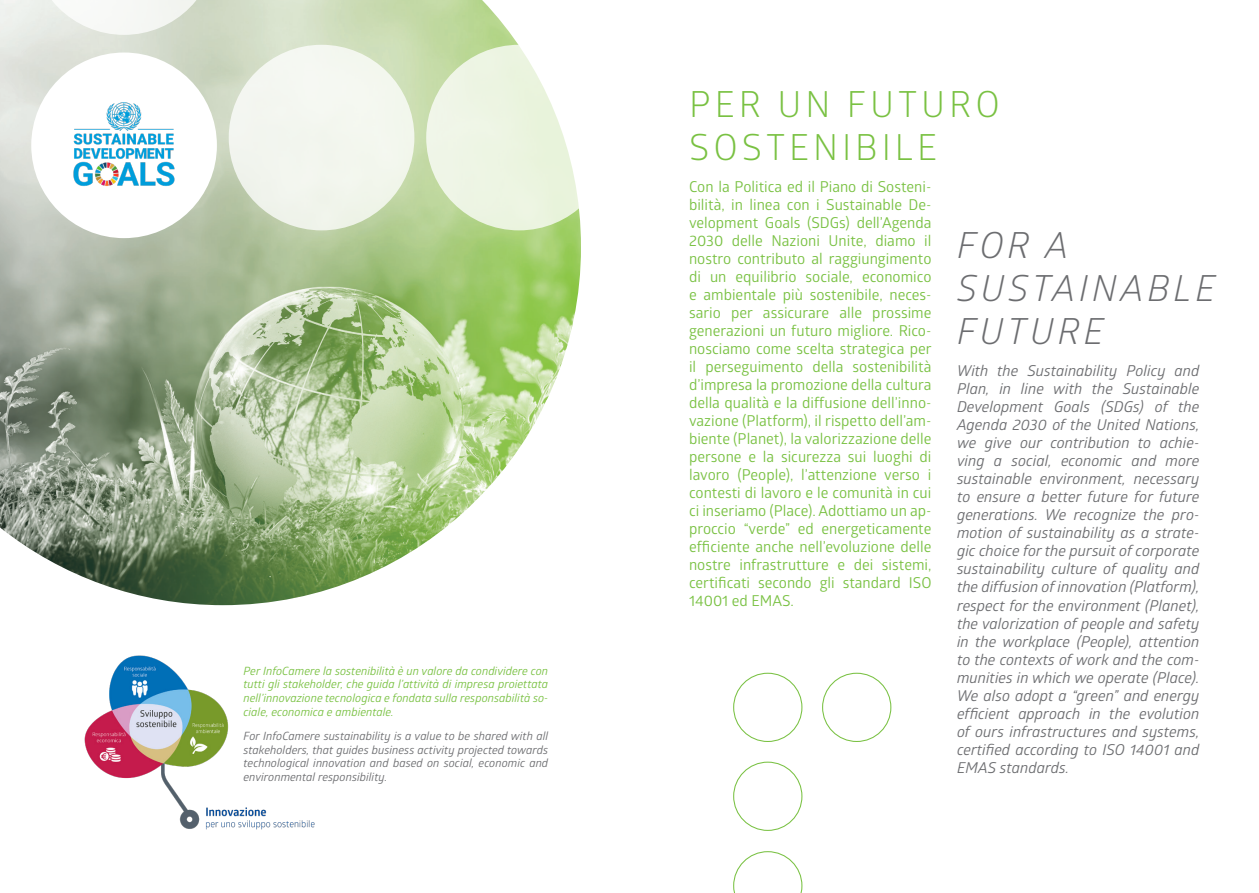
<style>
.page{position:relative;width:1259px;height:893px;background:#fff}
.page>*{position:absolute;margin:0;border:0;box-sizing:border-box;transform-origin:0 0}
.t1{font:36px/43.2px "Glober";letter-spacing:.11em;color:#79c142}
.t2{font:italic 36px/43.2px "Glober";letter-spacing:.1em;color:#6c6d70}
.t3{font:15px/18px "Glober";color:#79c142;text-align:justify}
.t4{font:italic 15px/18px "Glober";color:#6c6d70;text-align:justify}
.t5{font:italic 11.4px/13.6px "Glober";color:#79c142;text-align:justify}
.t6{font:italic 11.4px/13.6px "Glober";color:#6c6d70;text-align:justify}
</style>
<div class="page">
<img style="left:0;top:0;width:581px;height:605px">
<svg style="left:31px;top:0;width:186px;height:35px"></svg>
<div style="left:31px;top:53px;width:186px;height:185px;background:#fff;border-radius:50%"></div>
<div style="left:229px;top:45px;width:185px;height:185px;background:#f3f6ee;border-radius:50%"></div>
<svg style="left:426px;top:45px;width:186px;height:185px;fill:#edf5e3"></svg>
<img style="left:84px;top:655px;width:231px;height:174px">
<img style="left:73px;top:102px;width:102px;height:84px">
<div style="left:733px;top:762px;width:69px;height:69px;border:1px solid #79c142;border-radius:50%"></div>
<svg style="left:733px;top:851px;width:69px;height:42px"></svg>
<div style="left:733px;top:673px;width:69px;height:69px;border:1px solid #79c142;border-radius:50%"></div>
<div style="left:822px;top:673px;width:69px;height:69px;border:1px solid #79c142;border-radius:50%"></div>
<p class="t5" style="left:243px;top:663px;width:306px">Per InfoCamere la sostenibilità è un valore da condividere con tutti gli stakeholder, che guida l’attività di impresa proiettata nell’innovazione tecnologica e fondata sulla responsabilità so&shy;ciale, economica e ambientale.</p>
<p class="t6" style="left:243px;top:728px;width:306px">For InfoCamere sustainability is a value to be shared with all stakeholders, that guides business activity projected towards technological innovation and based on social, economic and environmental responsibility.</p>
<p class="t1" style="left:689px;top:81px;width:312px">PER UN FUTURO<br>SOSTENIBILE</p>
<p class="t3" style="left:689px;top:177px;width:244px">Con la Politica ed il Piano di Sosteni&shy;bilità, in linea con i Sustainable De&shy;velopment Goals (SDGs) dell’Agenda 2030 delle Nazioni Unite, diamo il nostro contributo al raggiungimento di un equilibrio sociale, economico e ambientale più sostenibile, neces&shy;sario per assicurare alle prossime generazioni un futuro migliore. Rico&shy;nosciamo come scelta strategica per il perseguimento della sostenibilità d’impresa la promozione della cultura della qualità e la diffusione dell’inno&shy;vazione (Platform), il rispetto dell’am&shy;biente (Planet), la valorizzazione delle persone e la sicurezza sui luoghi di lavoro (People), l’attenzione verso i contesti di lavoro e le comunità in cui ci inseriamo (Place). Adottiamo un ap&shy;proccio “verde” ed energeticamente efficiente anche nell’evoluzione delle nostre infrastrutture e dei sistemi, certificati secondo gli standard ISO 14001 ed EMAS.</p>
<p class="t2" style="left:957px;top:222px;width:260px">FOR A<br>SUSTAINABLE<br>FUTURE</p>
<p class="t4" style="left:957px;top:361px;width:244px">With the Sustainability Policy and Plan, in line with the Sustainable Development Goals (SDGs) of the Agenda 2030 of the United Nations, we give our contribution to achie&shy;ving a social, economic and more sustainable environment, necessary to ensure a better future for future generations. We recognize the pro&shy;motion of sustainability as a strate&shy;gic choice for the pursuit of corporate sustainability culture of quality and the diffusion of innovation (Platform), respect for the environment (Planet), the valorization of people and safety in the workplace (People), attention to the contexts of work and the com&shy;munities in which we operate (Place).<br>We also adopt a “green” and energy efficient approach in the evolution of ours infrastructures and systems, certified according to ISO 14001 and EMAS standards.</p>
</div>
